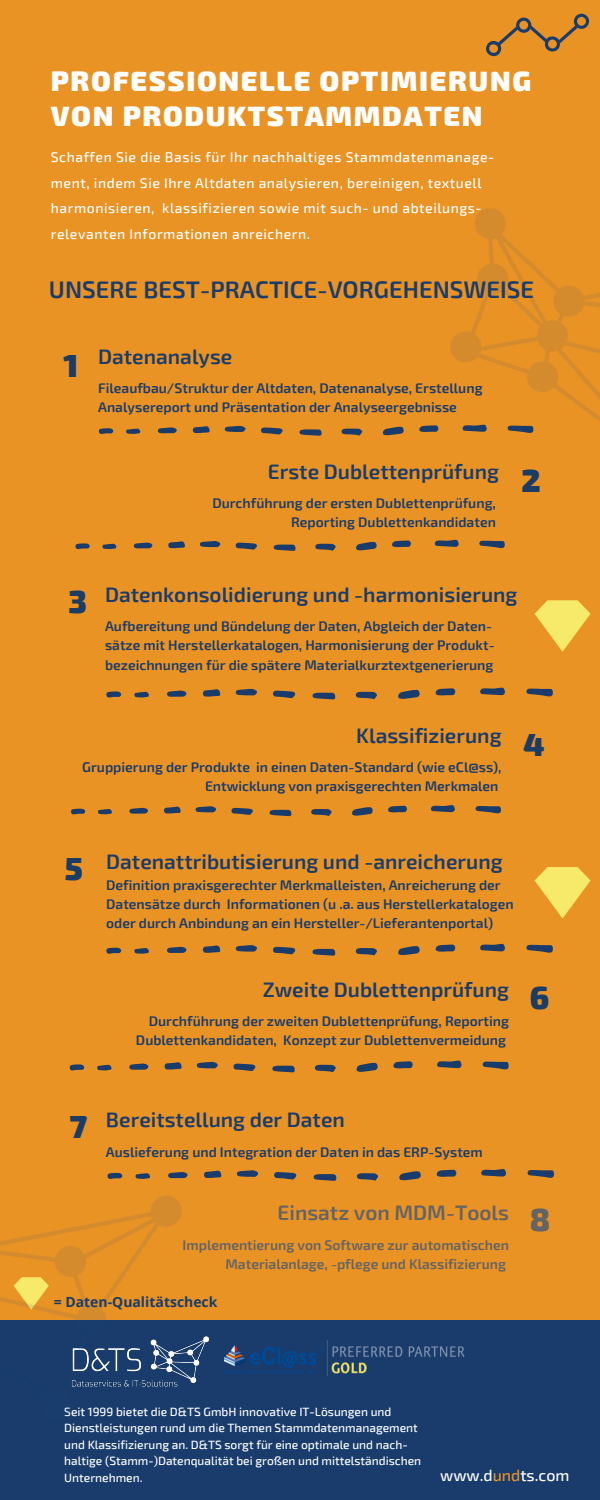
<style>
.page{position:relative;width:600px;height:1500px;background:#193c6c}
.page>*{position:absolute;margin:0;border:0;box-sizing:border-box;transform-origin:0 0}
.t1{font:900 32px "Exo 2";color:#1b3c65}
.t2{font:900 32px "Exo 2";color:#646464}
.t3{font:900 28px/35.2px "Exo 2";letter-spacing:.06em;color:#fff}
.t4{font:600 24px "Exo 2";color:#193c6c}
.t5{font:600 21px "Exo 2";color:#193c6c}
.t6{font:600 21px "Exo 2";color:#646464}
.t7{font:500 16px "Exo 2";color:#fff}
.t8{font:600 14px/19.2px "Exo 2";color:#193c6c}
.t9{font:500 14px/25.5px "Exo 2";letter-spacing:.04em;color:#fff}
.t10{font:600 14px/19.2px "Exo 2";color:#646464;text-align:right}
.t11{font:700 14px "Open Sans";color:#193c6c}
.t12{font:500 12px/16.5px "Exo 2";color:#fff}
.s1{font-weight:900;font-size:32px;color:#1b3c65}
.s2{color:#ea9325}
</style>
<div class="page">
<img style="left:195px;top:1336px;width:15px;height:47px">
<img style="left:224px;top:1340px;width:241px;height:36px">
<div style="left:0;top:0;width:600px;height:1320px;background:#ea9325"></div>
<svg style="left:486px;top:14px;width:103px;height:42px"></svg>
<svg style="left:383px;top:427px;width:21px;height:8px"></svg>
<svg style="left:299px;top:429px;width:23px;height:7px"></svg>
<svg style="left:261px;top:427px;width:22px;height:8px"></svg>
<svg style="left:342px;top:429px;width:20px;height:7px"></svg>
<svg style="left:419px;top:425px;width:10px;height:7px"></svg>
<svg style="left:225px;top:426px;width:21px;height:6px"></svg>
<svg style="left:193px;top:426px;width:17px;height:7px"></svg>
<svg style="left:158px;top:427px;width:19px;height:6px"></svg>
<svg style="left:99px;top:428px;width:14px;height:6px"></svg>
<svg style="left:126px;top:429px;width:15px;height:5px"></svg>
<svg style="left:526px;top:689px;width:27px;height:7px"></svg>
<svg style="left:398px;top:690px;width:22px;height:9px"></svg>
<svg style="left:480px;top:688px;width:25px;height:7px"></svg>
<svg style="left:312px;top:693px;width:23px;height:6px"></svg>
<svg style="left:273px;top:691px;width:23px;height:7px"></svg>
<svg style="left:356px;top:692px;width:21px;height:7px"></svg>
<svg style="left:435px;top:688px;width:21px;height:7px"></svg>
<svg style="left:236px;top:689px;width:21px;height:7px"></svg>
<svg style="left:203px;top:689px;width:17px;height:8px"></svg>
<svg style="left:167px;top:690px;width:20px;height:7px"></svg>
<svg style="left:106px;top:691px;width:15px;height:7px"></svg>
<svg style="left:134px;top:692px;width:15px;height:6px"></svg>
<svg style="left:479px;top:541px;width:26px;height:7px"></svg>
<svg style="left:356px;top:542px;width:21px;height:8px"></svg>
<svg style="left:435px;top:540px;width:24px;height:7px"></svg>
<svg style="left:274px;top:545px;width:22px;height:6px"></svg>
<svg style="left:236px;top:543px;width:21px;height:7px"></svg>
<svg style="left:315px;top:544px;width:21px;height:7px"></svg>
<svg style="left:392px;top:540px;width:19px;height:7px"></svg>
<svg style="left:200px;top:541px;width:21px;height:6px"></svg>
<svg style="left:168px;top:541px;width:17px;height:7px"></svg>
<svg style="left:134px;top:542px;width:19px;height:6px"></svg>
<svg style="left:75px;top:543px;width:15px;height:6px"></svg>
<svg style="left:102px;top:544px;width:15px;height:5px"></svg>
<svg style="left:535px;top:600px;width:56px;height:52px"></svg>
<svg style="left:475px;top:806px;width:26px;height:7px"></svg>
<svg style="left:352px;top:807px;width:21px;height:9px"></svg>
<svg style="left:431px;top:805px;width:24px;height:7px"></svg>
<svg style="left:269px;top:810px;width:23px;height:6px"></svg>
<svg style="left:231px;top:808px;width:22px;height:7px"></svg>
<svg style="left:311px;top:809px;width:21px;height:7px"></svg>
<svg style="left:388px;top:806px;width:19px;height:6px"></svg>
<svg style="left:196px;top:806px;width:20px;height:7px"></svg>
<svg style="left:164px;top:807px;width:17px;height:6px"></svg>
<svg style="left:129px;top:808px;width:19px;height:6px"></svg>
<svg style="left:71px;top:808px;width:14px;height:7px"></svg>
<svg style="left:98px;top:809px;width:14px;height:5px"></svg>
<svg style="left:526px;top:945px;width:27px;height:8px"></svg>
<svg style="left:398px;top:946px;width:22px;height:9px"></svg>
<svg style="left:480px;top:944px;width:25px;height:7px"></svg>
<svg style="left:312px;top:949px;width:23px;height:7px"></svg>
<svg style="left:273px;top:947px;width:23px;height:7px"></svg>
<svg style="left:356px;top:948px;width:21px;height:7px"></svg>
<svg style="left:435px;top:945px;width:21px;height:7px"></svg>
<svg style="left:236px;top:945px;width:21px;height:7px"></svg>
<svg style="left:203px;top:945px;width:17px;height:8px"></svg>
<svg style="left:167px;top:947px;width:20px;height:6px"></svg>
<svg style="left:106px;top:947px;width:15px;height:7px"></svg>
<svg style="left:134px;top:948px;width:15px;height:6px"></svg>
<svg style="left:535px;top:867px;width:56px;height:52px"></svg>
<svg style="left:483px;top:1062px;width:26px;height:7px"></svg>
<svg style="left:356px;top:1063px;width:22px;height:9px"></svg>
<svg style="left:437px;top:1061px;width:25px;height:7px"></svg>
<svg style="left:272px;top:1066px;width:23px;height:6px"></svg>
<svg style="left:233px;top:1064px;width:23px;height:7px"></svg>
<svg style="left:315px;top:1065px;width:21px;height:7px"></svg>
<svg style="left:393px;top:1061px;width:20px;height:7px"></svg>
<svg style="left:197px;top:1062px;width:21px;height:7px"></svg>
<svg style="left:164px;top:1062px;width:18px;height:8px"></svg>
<svg style="left:129px;top:1063px;width:19px;height:7px"></svg>
<svg style="left:69px;top:1064px;width:15px;height:7px"></svg>
<svg style="left:97px;top:1065px;width:15px;height:5px"></svg>
<svg style="left:527px;top:1170px;width:27px;height:8px"></svg>
<svg style="left:399px;top:1171px;width:22px;height:9px"></svg>
<svg style="left:481px;top:1169px;width:25px;height:8px"></svg>
<svg style="left:314px;top:1174px;width:22px;height:7px"></svg>
<svg style="left:274px;top:1172px;width:23px;height:8px"></svg>
<svg style="left:357px;top:1173px;width:21px;height:8px"></svg>
<svg style="left:437px;top:1170px;width:20px;height:7px"></svg>
<svg style="left:237px;top:1170px;width:21px;height:7px"></svg>
<svg style="left:204px;top:1171px;width:17px;height:7px"></svg>
<img style="left:429px;top:208px;width:171px;height:225px">
<img style="left:0;top:1172px;width:195px;height:215px">
<h2 class="t3" style="left:51px;top:61px;width:482px">PROFESSIONELLE OPTIMIERUNG<br>VON PRODUKTSTAMMDATEN</h2>
<p class="t9" style="left:51px;top:144px;width:445px">Schaffen Sie die Basis für Ihr nachhaltiges Stammdatenmanage&shy;ment, indem Sie Ihre Altdaten analysieren, bereinigen, textuell harmonisieren, klassifizieren sowie mit such- und abteilungs&shy;relevanten Informationen anreichern.</p>
<h3 class="t4" style="left:49px;top:274px;width:487px">UNSERE BEST-PRACTICE-VORGEHENSWEISE</h3>
<h3 class="t5" style="left:63px;top:343px;width:171px"><span class="s1">1</span> Datenanalyse</h3>
<p class="t8" style="left:98px;top:378px;width:386px">Fileaufbau/Struktur der Altdaten, Datenanalyse, Erstellung<br>Analysereport und Präsentation der Analyseergebnisse</p>
<h3 class="t5" style="left:268px;top:458px;width:233px">Erste Dublettenprüfung</h3>
<p class="t8" style="left:212px;top:493px;width:285px;text-align:right">Durchführung der ersten Dublettenprüfung,<br>Reporting Dublettenkandidaten</p>
<h1 class="t1" style="left:522px;top:459px;width:21px">2</h1>
<h3 class="t5" style="left:68px;top:581px;width:451px"><span class="s1">3</span> Datenkonsolidierung und -harmonisierung</h3>
<p class="t8" style="left:105px;top:616px;width:391px">Aufbereitung und Bündelung der Daten, Abgleich der Daten&shy;sätze mit Herstellerkatalogen, Harmonisierung der Produkt&shy;bezeichnungen für die spätere Materialkurztextgenerierung</p>
<h3 class="t5" style="left:356px;top:722px;width:147px">Klassifizierung</h3>
<p class="t8" style="left:82px;top:757px;width:421px;text-align:right">Gruppierung der Produkte in einen Daten-Standard (wie eCl@ss),<br>Entwicklung von praxisgerechten Merkmalen</p>
<h1 class="t1" style="left:524px;top:724px;width:23px">4</h1>
<h3 class="t5" style="left:65px;top:847px;width:439px"><span class="s1">5</span> Datenattributisierung und -anreicherung</h3>
<p class="t8" style="left:106px;top:875px;width:409px">Definition praxisgerechter Merkmalleisten, Anreicherung der<br>Datensätze durch Informationen (u .a. aus Herstellerkatalogen oder durch Anbindung an ein Hersteller-/Lieferantenportal)</p>
<h3 class="t5" style="left:263px;top:976px;width:248px">Zweite Dublettenprüfung</h3>
<p class="t8" style="left:136px;top:1011px;width:375px;text-align:right">Durchführung der zweiten Dublettenprüfung, Reporting<br>Dublettenkandidaten, Konzept zur Dublettenvermeidung</p>
<h1 class="t1" style="left:530px;top:977px;width:21px">6</h1>
<h3 class="t5" style="left:70px;top:1106px;width:276px"><span class="s1">7</span> Bereitstellung der Daten</h3>
<p class="t8" style="left:106px;top:1141px;width:378px">Auslieferung und Integration der Daten in das ERP-System</p>
<h3 class="t6" style="left:278px;top:1199px;width:233px">Einsatz von MDM-Tools</h3>
<p class="t10" style="left:183px;top:1234px;width:328px">Implementierung von Software zur automatischen<br>Materialanlage, -pflege und Klassifizierung</p>
<p class="t11" style="left:54px;top:1292px;width:165px">= Daten-Qualitätscheck</p>
<h1 class="t2" style="left:530px;top:1198px;width:22px">8</h1>
<p class="t12" style="left:64px;top:1403px;width:359px">Seit 1999 bietet die D&amp;TS GmbH innovative IT-Lösungen und Dienstleistungen rund um die Themen Stammdatenmanagement und Klassifizierung an. D&amp;TS sorgt für eine optimale und nach&shy;haltige (Stamm-)Datenqualität bei großen und mittelständischen Unternehmen.</p>
<p class="t7" style="left:440px;top:1465px;width:131px">www.d<span class="s2">und</span>ts.com</p>
</div>
